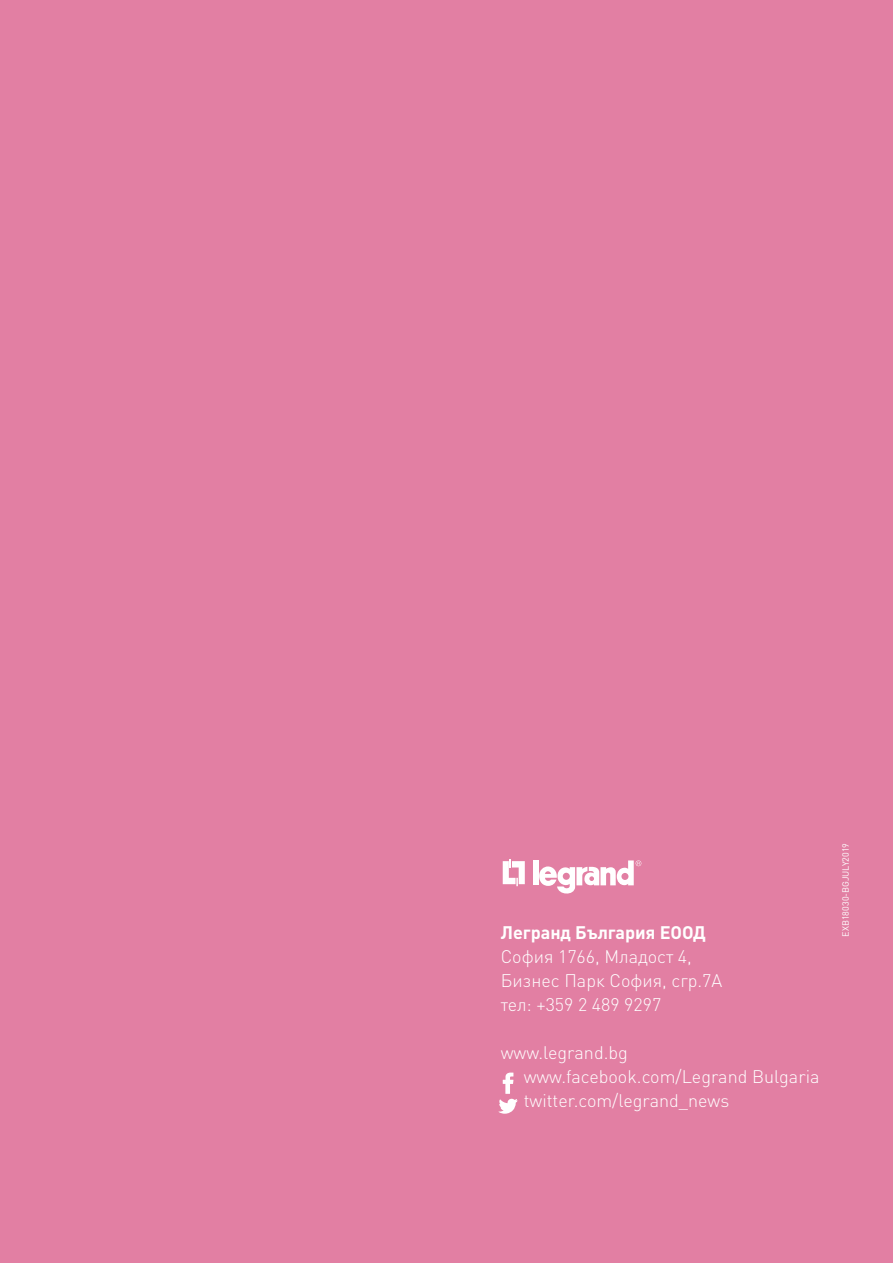
<style>
.page{position:relative;width:893px;height:1263px;background:#e27fa3}
.page>*{position:absolute;margin:0;border:0;box-sizing:border-box;transform-origin:0 0}
.t1{font:300 18px/24px "DIN Pro";color:#fff}
.t2{font:700 18px "DIN Pro";color:#fff}
.t3{font:9px "DIN Pro";color:#fff}
</style>
<div class="page">
<svg style="left:499px;top:1072px;width:19px;height:42px"></svg>
<svg style="left:503px;top:859px;width:22px;height:27px"></svg>
<div style="left:533px;top:860px;width:5px;height:25px;background:#fff"></div>
<svg style="left:539px;top:860px;width:102px;height:34px"></svg>
<p class="t2" style="left:501px;top:918px;width:207px">Легранд България ЕООД</p>
<p class="t1" style="left:501px;top:943px;width:223px">София 1766, Младост 4,<br>Бизнес Парк София, сгр.7А тел: +359 2 489 9297</p>
<p class="t1" style="left:524px;top:1039px;width:297px;text-indent:-23px">www.legrand.bg www.facebook.com/Legrand Bulgaria twitter.com/legrand_news</p>
<p class="t3" style="left:839px;top:936px;width:95px;rotate:-90deg">EXB18030-BGJULY2019</p>
</div>
